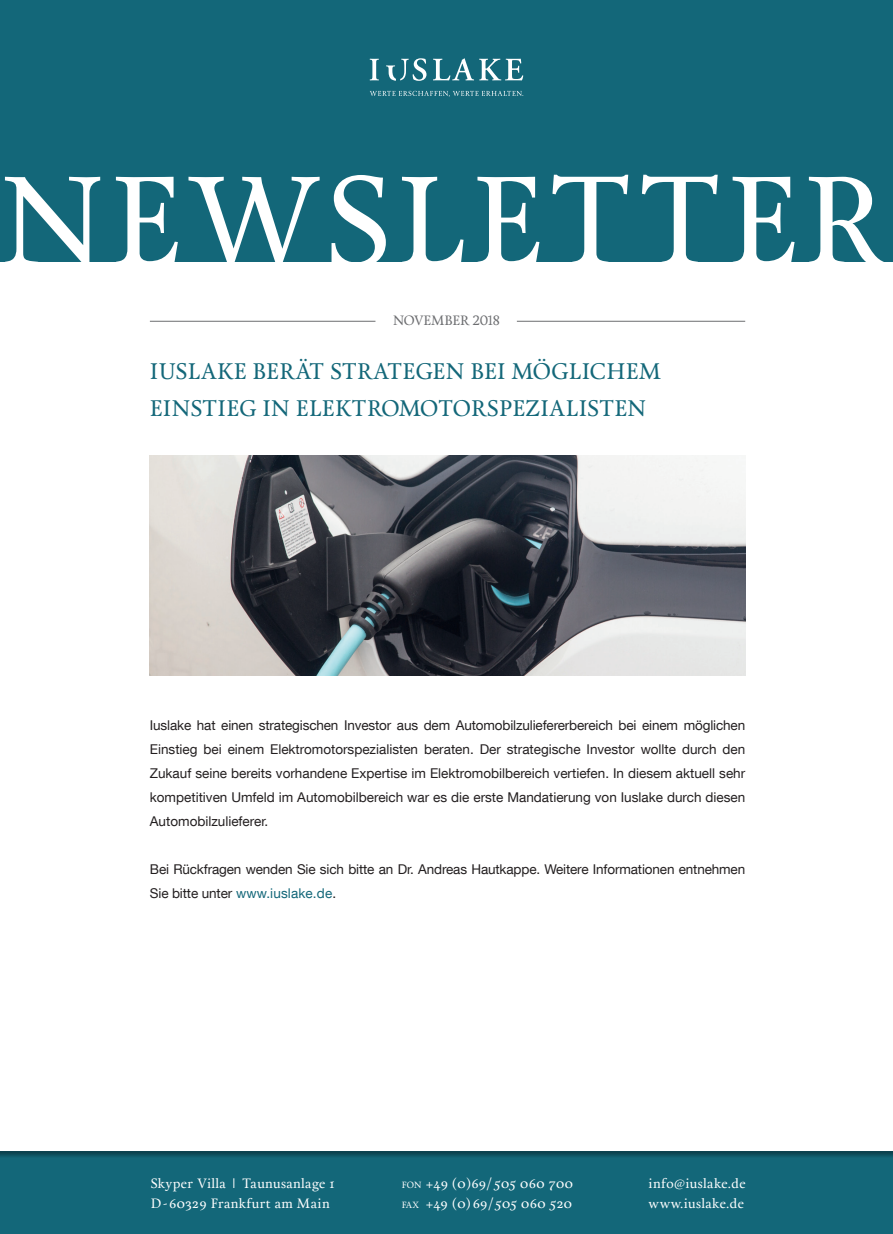
<style>
.page{position:relative;width:893px;height:1234px;background:#fff}
.page>*{position:absolute;margin:0;border:0;box-sizing:border-box;transform-origin:0 0}
.t1{font:126.6px "Calendas Plus";letter-spacing:.03em;color:#fff}
.t2{font:22.5px/36.9px "Calendas Plus";letter-spacing:.01em;color:#136779}
.t3{font:13.5px/24px "Helvetica Neue LT Com";letter-spacing:-.01em;color:#231f20;text-align:justify}
.t4{font:13.5px/19.5px "Calendas Plus";letter-spacing:.03em;color:#fff}
.t5{font:13.5px "Calendas Plus";letter-spacing:-.01em;color:#6c6d70}
.s1{color:#136779}
.s2{font-family:"Helvetica Neue LT Com";font-weight:300}
.s3{font-size:9px}
</style>
<div class="page">
<div style="left:0;top:1150px;width:893px;height:83px;background:#136779"></div>
<svg style="left:0;top:1150px;width:893px;height:7px;background:#306571"></svg>
<div style="left:0;top:0;width:893px;height:261px;background:#136779"></div>
<svg style="left:370px;top:58px;width:56px;height:23px"></svg>
<svg style="left:433px;top:58px;width:90px;height:22px"></svg>
<svg style="left:370px;top:91px;width:153px;height:6px"></svg>
<img style="left:150px;top:455px;width:595px;height:220px">
<hr style="left:150px;top:321px;width:225px;height:1px;background:#6c6d70">
<hr style="left:517px;top:321px;width:228px;height:1px;background:#6c6d70">
<h1 class="t1" style="left:0;top:129px;width:893px">NEWSLETTER</h1>
<p class="t5" style="left:393px;top:311px;width:108px">NOVEMBER 2018</p>
<h2 class="t2" style="left:150px;top:351px;width:513px">IUSLAKE BERÄT STRATEGEN BEI MÖGLICHEM<br>EINSTIEG IN ELEKTROMOTORSPEZIALISTEN</h2>
<p class="t3" style="left:150px;top:712px;width:597px">Iuslake hat einen strategischen Investor aus dem Automobilzuliefererbereich bei einem möglichen Einstieg bei einem Elektromotorspezialisten beraten. Der strategische Investor wollte durch den Zukauf seine bereits vorhandene Expertise im Elektromobilbereich vertiefen. In diesem aktuell sehr kompetitiven Umfeld im Automobilbereich war es die erste Mandatierung von Iuslake durch diesen Automobilzulieferer.</p>
<p class="t3" style="left:150px;top:856px;width:597px">Bei Rückfragen wenden Sie sich bitte an Dr. Andreas Hautkappe. Weitere Informationen entnehmen<br>Sie bitte unter <span class="s1">www.iuslake.de</span>.</p>
<p class="t4" style="left:151px;top:1172px;width:185px">Skyper Villa <span class="s2">I</span> Taunusanlage 1<br>D-60329 Frankfurt am Main</p>
<p class="t4" style="left:402px;top:1172px;width:173px"><span class="s3">FON</span> +49 (0)69/ 505 060 700<br><span class="s3">FAX</span> +49 (0) 69/505 060 520</p>
<p class="t4" style="left:649px;top:1172px;width:99px">info@iuslake.de www.iuslake.de</p>
</div>
